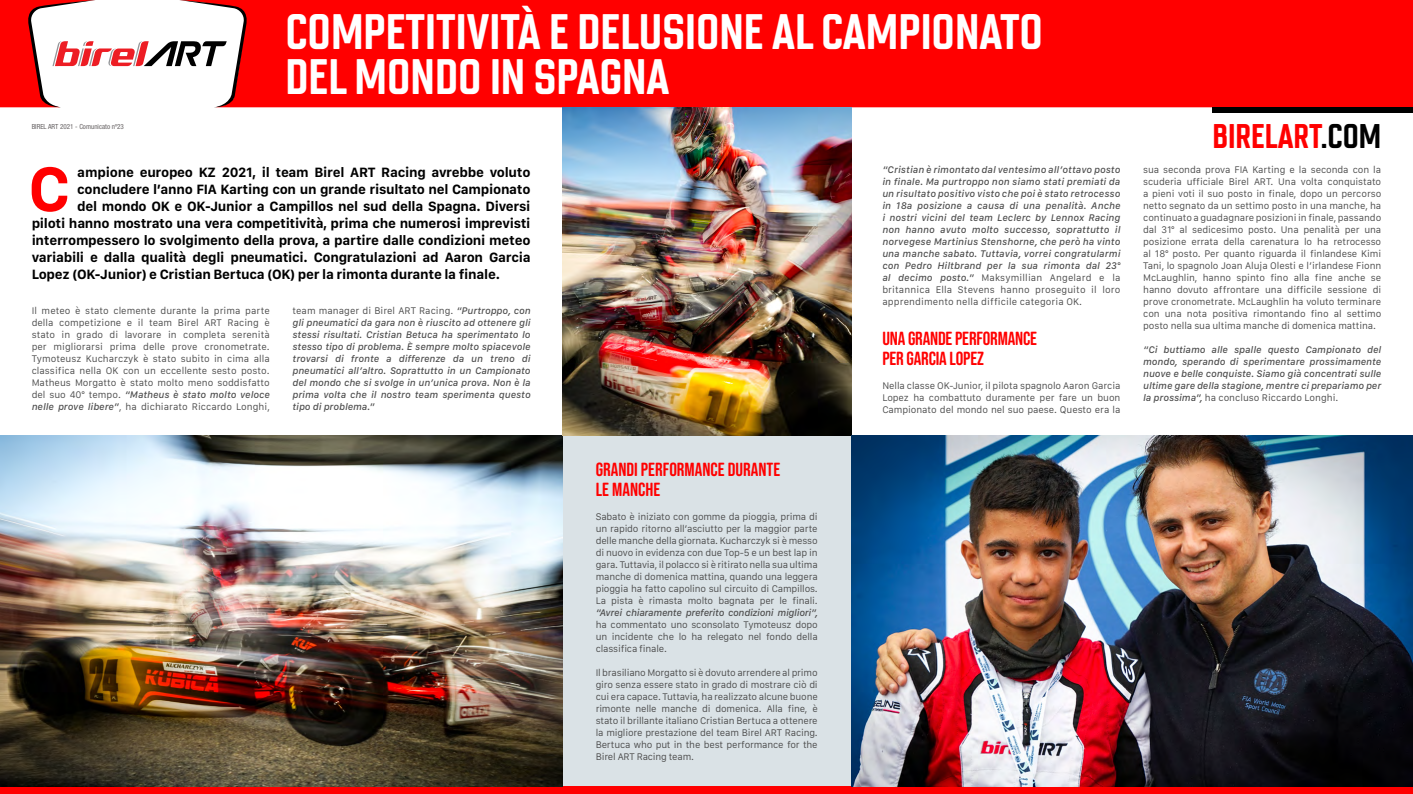
<style>
.page{position:relative;width:1413px;height:794px;background:#fff}
.page>*{position:absolute;margin:0;border:0;box-sizing:border-box;transform-origin:0 0}
.t1{font:700 65px "San Francisco Text";color:#f00}
.t2{font:700 49.8px/45.1px "Chromoxome Pro";color:#fff}
.t3{font:700 34.2px "Chromoxome Pro";color:#f00}
.t4{font:19px/20px "Bebas Neue Semi Rounded";letter-spacing:-.01em;color:#f00}
.t5{font:700 14px "San Francisco Text";letter-spacing:-.02em;color:#000}
.t6{font:10px/12px "San Francisco Text";letter-spacing:-.01em;color:#4d4d4d;text-align:justify}
.t7{font:italic 500 10px/12px "San Francisco Text";color:#4d4d4d;text-align:justify}
.t8{font:italic 500 10px "San Francisco Text";letter-spacing:-.02em;color:#4d4d4d}
.t9{font:condensed 7px "Helvetica Neue LT Pro";color:#666263}
.s1{font-weight:500;font-style:italic}
.s2{font-weight:400;font-style:normal}
.s3{color:#000}
</style>
<div class="page">
<div style="left:562px;top:436px;width:289px;height:350px;background:#dae2e6"></div>
<div style="left:0;top:786px;width:1413px;height:8px;background:#f00"></div>
<div style="left:249px;top:0;width:1164px;height:107px;background:#f00"></div>
<svg style="left:0;top:0;width:249px;height:107px"></svg>
<div style="left:1212px;top:107px;width:201px;height:6px;background:#000"></div>
<img style="left:0;top:436px;width:562px;height:350px">
<img style="left:562px;top:107px;width:289px;height:329px">
<img style="left:851px;top:436px;width:562px;height:350px">
<h2 class="t2" style="left:285px;top:9px;width:759px">COMPETITIVITÀ E DELUSIONE AL CAMPIONATO<br>DEL MONDO IN SPAGNA</h2>
<p class="t9" style="left:32px;top:122px;width:94px">BIREL ART 2021 - Comunicato nº23</p>
<h1 class="t1" style="left:28px;top:149px;width:44px">C</h1>
<h3 class="t5" style="left:77px;top:164px;width:455px">ampione europeo KZ 2021, il team Birel ART Racing avrebbe voluto</h3>
<h3 class="t5" style="left:77px;top:181px;width:455px">concludere l’anno FIA Karting con un grande risultato nel Campionato</h3>
<h3 class="t5" style="left:77px;top:198px;width:455px">del mondo OK e OK-Junior a Campillos nel sud della Spagna. Diversi</h3>
<h3 class="t5" style="left:32px;top:215px;width:500px">piloti hanno mostrato una vera competitività, prima che numerosi imprevisti</h3>
<h3 class="t5" style="left:32px;top:232px;width:500px">interrompessero lo svolgimento della prova, a partire dalle condizioni meteo</h3>
<h3 class="t5" style="left:32px;top:249px;width:500px">variabili e dalla qualità degli pneumatici. Congratulazioni ad Aaron Garcia</h3>
<h3 class="t5" style="left:32px;top:266px;width:470px">Lopez (OK-Junior) e Cristian Bertuca (OK) per la rimonta durante la finale.</h3>
<p class="t6" style="left:32px;top:305px;width:240px">Il meteo è stato clemente durante la prima parte della competizione e il team Birel ART Racing è stato in grado di lavorare in completa serenità per migliorarsi prima delle prove cronometrate.<br>Tymoteusz Kucharczyk è stato subito in cima alla classifica nella OK con un eccellente sesto posto.<br>Matheus Morgatto è stato molto meno soddisfatto del suo 40° tempo. <span class="s1">“Matheus è stato molto veloce nelle prove libere”</span>, ha dichiarato Riccardo Longhi,</p>
<p class="t7" style="left:292px;top:304px;width:240px"><span class="s2">team manager di Birel ART Racing.</span> “Purtroppo, con gli pneumatici da gara non è riuscito ad ottenere gli stessi risultati. Cristian Betuca ha sperimentato lo stesso tipo di problema. È sempre molto spiacevole trovarsi di fronte a differenze da un treno di pneumatici all’altro. Soprattutto in un Campionato del mondo che si svolge in un’unica prova. Non è la prima volta che il nostro team sperimenta questo tipo di problema.”</p>
<h3 class="t4" style="left:596px;top:459px;width:186px">GRANDI PERFORMANCE DURANTE<br>LE MANCHE</h3>
<p class="t6" style="left:596px;top:511px;width:224px">Sabato è iniziato con gomme da pioggia, prima di un rapido ritorno all’asciutto per la maggior parte delle manche della giornata. Kucharczyk si è messo di nuovo in evidenza con due Top-5 e un best lap in gara. Tuttavia, il polacco si è ritirato nella sua ultima manche di domenica mattina, quando una leggera pioggia ha fatto capolino sul circuito di Campillos.<br>La pista è rimasta molto bagnata per le finali.</p>
<p class="t8" style="left:596px;top:606px;width:223px">“Avrei chiaramente preferito condizioni migliori”,</p>
<p class="t6" style="left:596px;top:619px;width:224px">ha commentato uno sconsolato Tymoteusz dopo un incidente che lo ha relegato nel fondo della classifica finale.</p>
<p class="t6" style="left:596px;top:667px;width:224px">Il brasiliano Morgatto si è dovuto arrendere al primo giro senza essere stato in grado di mostrare ciò di cui era capace. Tuttavia, ha realizzato alcune buone rimonte nelle manche di domenica. Alla fine, è stato il brillante italiano Cristian Bertuca a ottenere la migliore prestazione del team Birel ART Racing.<br>Bertuca who put in the best performance for the Birel ART Racing team.</p>
<p class="t7" style="left:882px;top:163px;width:240px">“Cristian è rimontato dal ventesimo all’ottavo posto in finale. Ma purtroppo non siamo stati premiati da un risultato positivo visto che poi è stato retrocesso in 18a posizione a causa di una penalità. Anche i nostri vicini del team Leclerc by Lennox Racing non hanno avuto molto successo, soprattutto il norvegese Martinius Stenshorne, che però ha vinto una manche sabato. Tuttavia, vorrei congratularmi con Pedro Hiltbrand per la sua rimonta dal 23° al decimo posto.” <span class="s2">Maksymillian Angelard e la britannica Ella Stevens hanno proseguito il loro apprendimento nella difficile categoria OK.</span></p>
<h3 class="t4" style="left:882px;top:328px;width:156px">UNA GRANDE PERFORMANCE<br>PER GARCIA LOPEZ</h3>
<p class="t6" style="left:882px;top:381px;width:240px">Nella classe OK-Junior, il pilota spagnolo Aaron Garcia Lopez ha combattuto duramente per fare un buon Campionato del mondo nel suo paese. Questo era la</p>
<h3 class="t3" style="left:1212px;top:116px;width:170px">BIRELART<span class="s3">.COM</span></h3>
<p class="t6" style="left:1143px;top:165px;width:240px">sua seconda prova FIA Karting e la seconda con la scuderia ufficiale Birel ART. Una volta conquistato a pieni voti il suo posto in finale, dopo un percorso netto segnato da un settimo posto in una manche, ha continuato a guadagnare posizioni in finale, passando dal 31° al sedicesimo posto. Una penalità per una posizione errata della carenatura lo ha retrocesso al 18° posto. Per quanto riguarda il finlandese Kimi Tani, lo spagnolo Joan Aluja Olesti e l’irlandese Fionn McLaughlin, hanno spinto fino alla fine anche se hanno dovuto affrontare una difficile sessione di prove cronometrate. McLaughlin ha voluto terminare con una nota positiva rimontando fino al settimo posto nella sua ultima manche di domenica mattina.</p>
<p class="t7" style="left:1143px;top:343px;width:240px">“Ci buttiamo alle spalle questo Campionato del mondo, sperando di sperimentare prossimamente nuove e belle conquiste. Siamo già concentrati sulle ultime gare della stagione, mentre ci prepariamo per la prossima”, <span class="s2">ha concluso Riccardo Longhi.</span></p>
</div>
